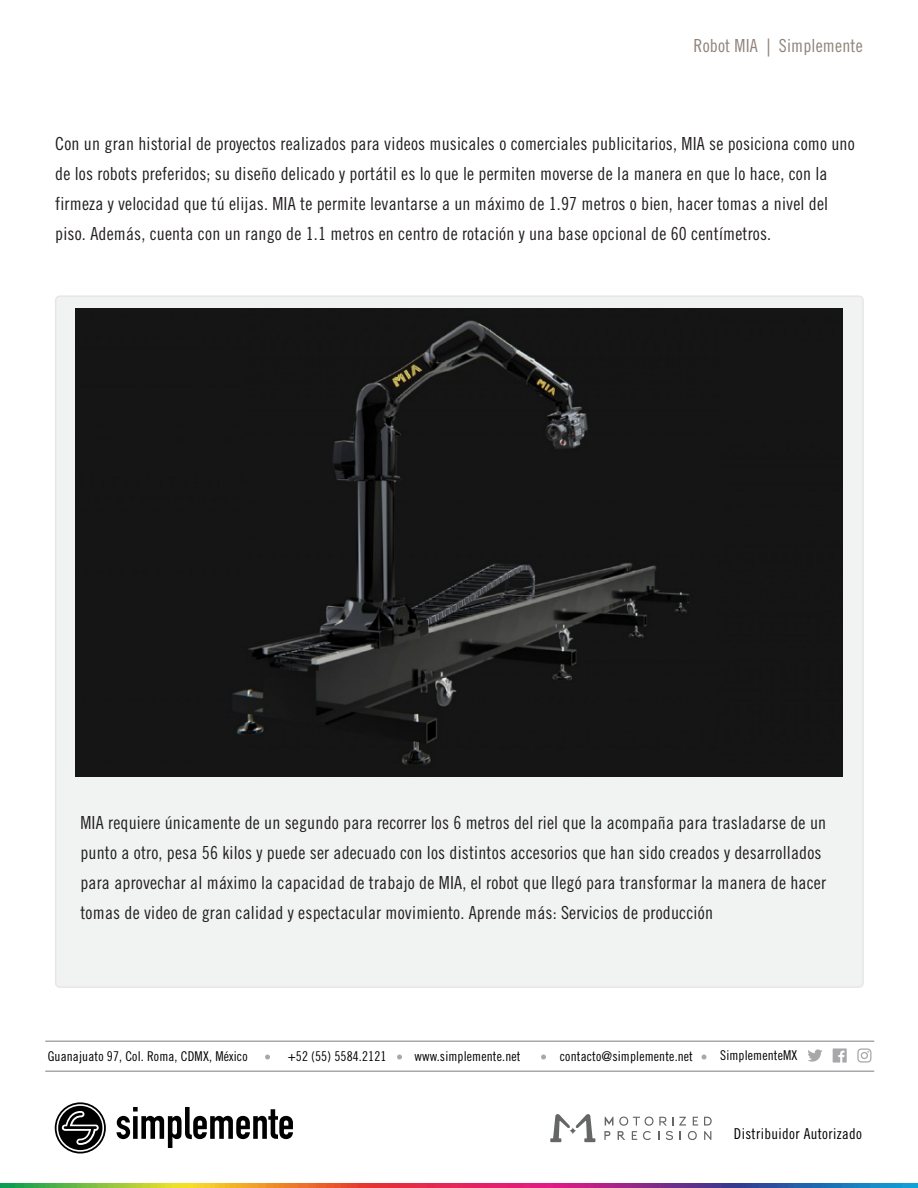
<style>
.page{position:relative;width:918px;height:1188px;background:#fff}
.page>*{position:absolute;margin:0;border:0;box-sizing:border-box;transform-origin:0 0}
.t1{font:18px/30px "Trade Gothic Cond Eighteen";letter-spacing:.01em;color:#231f20}
.t2{font:18px "Trade Gothic Cond Eighteen";letter-spacing:.01em;color:#8e837a}
.t3{font:15px "Trade Gothic Cond Eighteen";letter-spacing:.025em;color:#000}
.t4{font:13.5px "Trade Gothic Cond Eighteen";letter-spacing:.01em;color:#000}
.s1{font-family:"Myriad Pro"}
</style>
<div class="page">
<svg style="left:0;top:1184px;width:918px;height:4px;background:#986766"></svg>
<svg style="left:55px;top:1102px;width:51px;height:52px"></svg>
<svg style="left:117px;top:1107px;width:176px;height:41px"></svg>
<hr style="left:46px;top:1070px;width:828px;height:2px;background:#a8a8aa">
<hr style="left:46px;top:1040px;width:828px;height:2px;background:#a8a8aa">
<svg style="left:808px;top:1049px;width:14px;height:13px"></svg>
<svg style="left:833px;top:1048px;width:14px;height:15px"></svg>
<svg style="left:857px;top:1048px;width:14px;height:15px"></svg>
<svg style="left:397px;top:1055px;width:5px;height:5px"></svg>
<svg style="left:541px;top:1055px;width:5px;height:5px"></svg>
<svg style="left:702px;top:1055px;width:5px;height:5px"></svg>
<svg style="left:265px;top:1055px;width:5px;height:5px"></svg>
<svg style="left:704px;top:1117px;width:8px;height:23px"></svg>
<svg style="left:604px;top:1117px;width:94px;height:23px"></svg>
<svg style="left:550px;top:1114px;width:45px;height:28px"></svg>
<div style="left:56px;top:296px;width:807px;height:691px;background:#f1f2f2;border-radius:4px"></div>
<img style="left:76px;top:309px;width:767px;height:468px">
<p class="t2" style="left:694px;top:35px;width:171px">Robot MIA <span class="s1">|</span> Simplemente</p>
<p class="t1" style="left:55px;top:128px;width:801px">Con un gran historial de proyectos realizados para videos musicales o comerciales publicitarios, MIA se posiciona como uno de los robots preferidos; su diseño delicado y portátil es lo que le permiten moverse de la manera en que lo hace, con la firmeza y velocidad que tú elijas. MIA te permite levantarse a un máximo de 1.97 metros o bien, hacer tomas a nivel del piso. Además, cuenta con un rango de 1.1 metros en centro de rotación y una base opcional de 60 centímetros.</p>
<p class="t1" style="left:80px;top:807px;width:747px">MIA requiere únicamente de un segundo para recorrer los 6 metros del riel que la acompaña para trasladarse de un punto a otro, pesa 56 kilos y puede ser adecuado con los distintos accesorios que han sido creados y desarrollados para aprovechar al máximo la capacidad de trabajo de MIA, el robot que llegó para transformar la manera de hacer tomas de video de gran calidad y espectacular movimiento. Aprende más: Servicios de producción</p>
<p class="t4" style="left:48px;top:1048px;width:201px">Guanajuato 97, Col. Roma, CDMX, México</p>
<p class="t4" style="left:288px;top:1048px;width:100px">+52 (55) 5584.2121</p>
<p class="t4" style="left:414px;top:1048px;width:108px">www.simplemente.net</p>
<p class="t4" style="left:560px;top:1048px;width:135px">contacto@simplemente.net</p>
<p class="t4" style="left:720px;top:1047px;width:79px">SimplementeMX</p>
<p class="t3" style="left:734px;top:1125px;width:130px">Distribuidor Autorizado</p>
</div>
